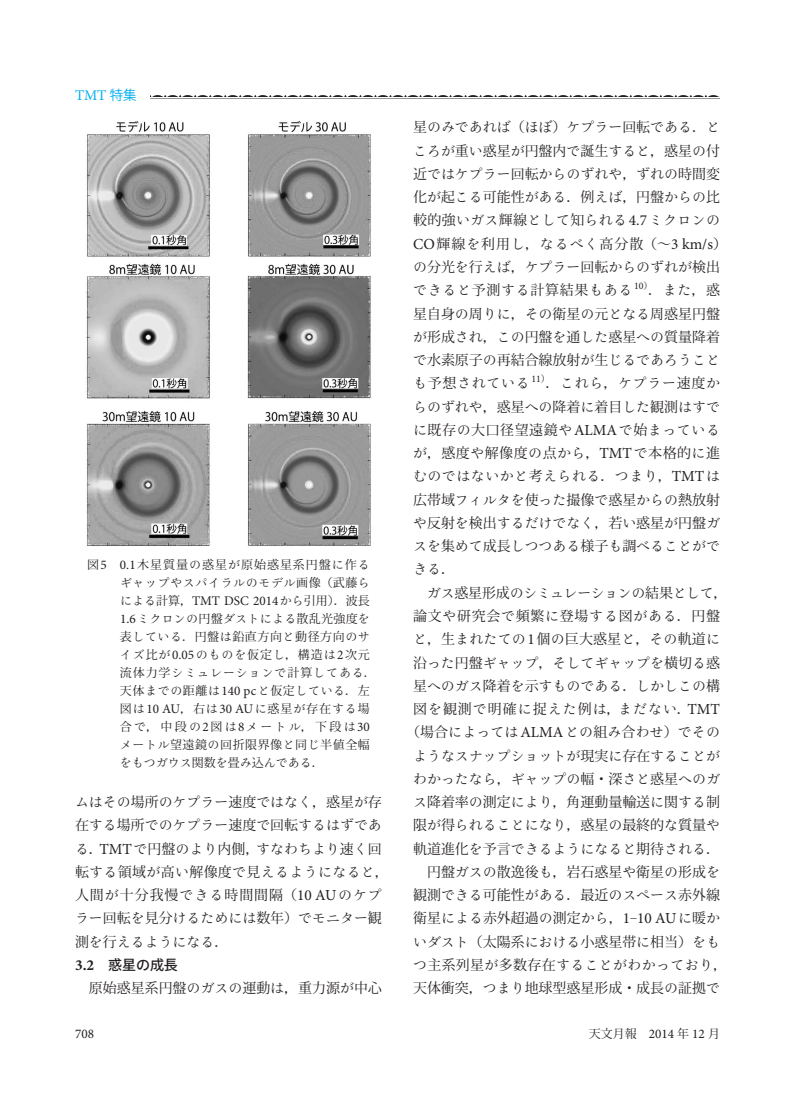
<style>
.page{position:relative;width:795px;height:1115px;background:#fff}
.page>*{position:absolute;margin:0;border:0;box-sizing:border-box;transform-origin:0 0}
.t1{font:14.85px "Minion Pro";color:#00aeef}
.t2{font:13.95px/23.2px "Ryo Text Plus N";color:#231f20}
.t3{font:13.95px/23.2px "Koz Min Pro";color:#231f20}
.t4{font:13.95px/23.2px "Ryo Text Plus N";letter-spacing:.025em;color:#231f20}
.t5{font:13.95px "Koz Min Pro";letter-spacing:.07em;color:#231f20}
.t6{font:13.95px "Ryo Text Plus N";letter-spacing:.035em;color:#231f20}
.t7{font:13.95px "Ryo Text Plus N";letter-spacing:-.03em;color:#231f20}
.t8{font:13.95px "Koz Min Pro";letter-spacing:.055em;color:#231f20}
.t9{font:500 13.95px "Koz Go Pro";color:#231f20}
.t10{font:13.2px "Minion Pro";color:#231f20}
.t11{font:12px/18px "Koz Min Pro";letter-spacing:.045em;color:#231f20;text-align:justify}
.t12{font:12px/18px "Ryo Text Plus N";letter-spacing:.075em;color:#231f20}
.t13{font:12px "Koz Min Pro";letter-spacing:.08em;color:#231f20}
.t14{font:12px "Ryo Text Plus N";letter-spacing:.02em;color:#231f20}
.t15{font:12px "Ryo Text Plus N";letter-spacing:.05em;color:#231f20}
.t16{font:12px "Ryo Text Plus N";color:#231f20}
.s1{font-family:"Koz Go Pro";font-size:13.5px}
.s2{font-family:"Minion Pro";font-size:13.2px}
.s3{font-family:"Ryo Text Plus N"}
.s4{font-family:"Koz Min Pro"}
.s5{font-family:"Ryo Text Plus N";font-size:12px}
.s6{font-family:"Koz Min Pro";font-size:12px}
.s7{font-family:"Minion Pro";font-size:15.3px}
.s8{font-family:"Minion Pro";font-weight:700;font-size:15.3px}
.s9{font-family:"Ryo Gothic Plus N"}
</style>
<div class="page">
<img style="left:150px;top:95px;width:570px;height:4px">
<img style="left:86px;top:120px;width:285px;height:426px">
<p class="t1" style="left:75px;top:85px;width:63px">TMT <span class="s1">特集</span></p>
<p class="t13" style="left:87px;top:556px;width:284px">図<span class="s2">5 0.1</span>木星質量<span class="s3">の</span>惑星<span class="s3">が</span>原始惑星系円盤<span class="s3">に</span>作<span class="s3">る</span></p>
<p class="t15" style="left:120px;top:575px;width:251px">ギャップやスパイラルのモデル<span class="s4">画像（武藤</span>ら</p>
<p class="t10" style="left:120px;top:592px;width:251px"><span class="s5">による</span><span class="s6">計算，</span>TMT DSC 2014<span class="s5">から</span><span class="s6">引用）．波長</span></p>
<p class="t14" style="left:120px;top:611px;width:251px"><span class="s2">1.6</span>ミクロンの<span class="s4">円盤</span>ダストによる<span class="s4">散乱光強度</span>を</p>
<p class="t11" style="left:120px;top:627px;width:251px">表<span class="s3">している</span>．円盤<span class="s3">は</span>鉛直方向<span class="s3">と</span>動径方向<span class="s3">のサ</span></p>
<p class="t12" style="left:120px;top:646px;width:257px">イズ<span class="s4">比</span>が<span class="s2">0.05</span>のものを<span class="s4">仮定</span>し<span class="s4">，構造</span>は<span class="s2">2</span><span class="s4">次元流体力学</span>シミュレーションで<span class="s4">計算</span>してある<span class="s4">．天体</span>までの<span class="s4">距離</span>は<span class="s2">140 pc</span>と<span class="s4">仮定</span>している<span class="s4">．左</span></p>
<p class="t11" style="left:120px;top:699px;width:251px">図<span class="s3">は</span><span class="s2">10 AU</span>，右<span class="s3">は</span><span class="s2">30 AU</span><span class="s3">に</span>惑星<span class="s3">が</span>存在<span class="s3">する</span>場合<span class="s3">で</span>，中段<span class="s3">の</span><span class="s2">2</span>図<span class="s3">は</span><span class="s2">8</span><span class="s3">メートル</span>，下段<span class="s3">は</span><span class="s2">30</span><span class="s3">メートル</span>望遠鏡<span class="s3">の</span>回折限界像<span class="s3">と</span>同<span class="s3">じ</span>半値全幅</p>
<p class="t16" style="left:120px;top:755px;width:205px">をもつガウス<span class="s4">関数</span>を<span class="s4">畳</span>み<span class="s4">込</span>んである<span class="s4">．</span></p>
<p class="t2" style="left:75px;top:790px;width:315px">ムはその<span class="s4">場所</span>のケプラー<span class="s4">速度</span>ではなく<span class="s4">，惑星</span>が<span class="s4">存在</span>する<span class="s4">場所</span>でのケプラー<span class="s4">速度</span>で<span class="s4">回転</span>するはずである<span class="s4">．</span><span class="s7">TMT</span>で<span class="s4">円盤</span>のより<span class="s4">内側，</span>すなわちより<span class="s4">速</span>く<span class="s4">回転</span>する<span class="s4">領域</span>が<span class="s4">高</span>い<span class="s4">解像度</span>で<span class="s4">見</span>えるようになると<span class="s4">，</span></p>
<p class="t5" style="left:75px;top:885px;width:308px">人間<span class="s3">が</span>十分我慢<span class="s3">できる</span>時間間隔（<span class="s7">10 AU</span><span class="s3">のケプ</span></p>
<p class="t2" style="left:75px;top:906px;width:308px">ラー<span class="s4">回転</span>を<span class="s4">見分</span>けるためには<span class="s4">数年）</span>でモニター<span class="s4">観測</span>を<span class="s4">行</span>えるようになる<span class="s4">．</span></p>
<p class="t9" style="left:75px;top:955px;width:104px"><span class="s8">3.2</span>　惑星<span class="s9">の</span>成長</p>
<p class="t3" style="left:89px;top:975px;width:294px">原始惑星系円盤<span class="s3">のガスの</span>運動<span class="s3">は</span>，重力源<span class="s3">が</span>中心</p>
<p class="t2" style="left:413px;top:116px;width:308px"><span class="s4">星</span>のみであれば<span class="s4">（</span>ほぼ<span class="s4">）</span>ケプラー<span class="s4">回転</span>である<span class="s4">．</span>と</p>
<p class="t3" style="left:413px;top:138px;width:308px"><span class="s3">ころが</span>重<span class="s3">い</span>惑星<span class="s3">が</span>円盤内<span class="s3">で</span>誕生<span class="s3">すると</span>，惑星<span class="s3">の</span>付</p>
<p class="t2" style="left:413px;top:162px;width:308px"><span class="s4">近</span>ではケプラー<span class="s4">回転</span>からのずれや<span class="s4">，</span>ずれの<span class="s4">時間変</span></p>
<p class="t3" style="left:413px;top:185px;width:308px">化<span class="s3">が</span>起<span class="s3">こる</span>可能性<span class="s3">がある</span>．例<span class="s3">えば</span>，円盤<span class="s3">からの</span>比</p>
<p class="t4" style="left:413px;top:209px;width:308px"><span class="s4">較的強</span>いガス<span class="s4">輝線</span>として<span class="s4">知</span>られる<span class="s7">4.7</span>ミクロンの</p>
<p class="t3" style="left:413px;top:231px;width:315px"><span class="s7">CO</span>輝線<span class="s3">を</span>利用<span class="s3">し</span>，<span class="s3">なるべく</span>高分散（～<span class="s7">3 km/s</span>）</p>
<p class="t2" style="left:413px;top:255px;width:308px">の<span class="s4">分光</span>を<span class="s4">行</span>えば<span class="s4">，</span>ケプラー<span class="s4">回転</span>からのずれが<span class="s4">検出</span>できると<span class="s4">予測</span>する<span class="s4">計算結果</span>もある<sup>10</sup><sup>）</sup><span class="s4">．</span>また<span class="s4">，惑</span></p>
<p class="t3" style="left:413px;top:301px;width:308px">星自身<span class="s3">の</span>周<span class="s3">りに</span>，<span class="s3">その</span>衛星<span class="s3">の</span>元<span class="s3">となる</span>周惑星円盤<span class="s3">が</span>形成<span class="s3">され</span>，<span class="s3">この</span>円盤<span class="s3">を</span>通<span class="s3">した</span>惑星<span class="s3">への</span>質量降着</p>
<p class="t2" style="left:413px;top:348px;width:308px;text-align:justify">で<span class="s4">水素原子</span>の<span class="s4">再結合線放射</span>が<span class="s4">生</span>じるであろうことも<span class="s4">予想</span>されている<sup>11</sup><sup>）</sup><span class="s4">．</span>これら<span class="s4">，</span>ケプラー<span class="s4">速度</span>からのずれや<span class="s4">，惑星</span>への<span class="s4">降着</span>に<span class="s4">着目</span>した<span class="s4">観測</span>はすでに<span class="s4">既存</span>の<span class="s4">大口径望遠鏡</span>や<span class="s7">ALMA</span>で<span class="s4">始</span>まっている</p>
<p class="t3" style="left:413px;top:441px;width:308px"><span class="s3">が</span>，感度<span class="s3">や</span>解像度<span class="s3">の</span>点<span class="s3">から</span>，<span class="s7">TMT</span><span class="s3">で</span>本格的<span class="s3">に</span>進</p>
<p class="t6" style="left:413px;top:467px;width:308px">むのではないかと<span class="s4">考</span>えられる<span class="s4">．</span>つまり<span class="s4">，</span><span class="s7">TMT</span>は</p>
<p class="t3" style="left:413px;top:487px;width:308px">広帯域<span class="s3">フィルタを</span>使<span class="s3">った</span>撮像<span class="s3">で</span>惑星<span class="s3">からの</span>熱放射</p>
<p class="t2" style="left:413px;top:511px;width:308px;text-align:justify">や<span class="s4">反射</span>を<span class="s4">検出</span>するだけでなく<span class="s4">，若</span>い<span class="s4">惑星</span>が<span class="s4">円盤</span>ガスを<span class="s4">集</span>めて<span class="s4">成長</span>しつつある<span class="s4">様子</span>も<span class="s4">調</span>べることができる<span class="s4">．</span></p>
<p class="t7" style="left:427px;top:584px;width:302px">ガス<span class="s4">惑星形成</span>のシミュレーションの<span class="s4">結果</span>として<span class="s4">，</span></p>
<p class="t8" style="left:413px;top:606px;width:308px">論文<span class="s3">や</span>研究会<span class="s3">で</span>頻繁<span class="s3">に</span>登場<span class="s3">する</span>図<span class="s3">がある</span>．円盤</p>
<p class="t2" style="left:406px;top:627px;width:315px;text-align:center">と<span class="s4">，生</span>まれたての<span class="s7">1</span><span class="s4">個</span>の<span class="s4">巨大惑星</span>と<span class="s4">，</span>その<span class="s4">軌道</span>に<span class="s4">沿</span>った<span class="s4">円盤</span>ギャップ<span class="s4">，</span>そしてギャップを<span class="s4">横切</span>る<span class="s4">惑星</span>へのガス<span class="s4">降着</span>を<span class="s4">示</span>すものである<span class="s4">．</span>しかしこの<span class="s4">構図</span>を<span class="s4">観測</span>で<span class="s4">明確</span>に<span class="s4">捉</span>えた<span class="s4">例</span>は<span class="s4">，</span>まだない<span class="s4">．</span><span class="s7">TMT</span><span class="s4">（場合</span>によっては<span class="s7">ALMA</span>との<span class="s4">組</span>み<span class="s4">合</span>わせ<span class="s4">）</span>でそのようなスナップショットが<span class="s4">現実</span>に<span class="s4">存在</span>することがわかったなら<span class="s4">，</span>ギャップの<span class="s4">幅・深</span>さと<span class="s4">惑星</span>へのガ</p>
<p class="t3" style="left:413px;top:789px;width:308px"><span class="s3">ス</span>降着率<span class="s3">の</span>測定<span class="s3">により</span>，角運動量輸送<span class="s3">に</span>関<span class="s3">する</span>制</p>
<p class="t2" style="left:413px;top:813px;width:308px"><span class="s4">限</span>が<span class="s4">得</span>られることになり<span class="s4">，惑星</span>の<span class="s4">最終的</span>な<span class="s4">質量</span>や<span class="s4">軌道進化</span>を<span class="s4">予言</span>できるようになると<span class="s4">期待</span>される<span class="s4">．</span></p>
<p class="t3" style="left:413px;top:859px;width:308px;text-align:justify;text-indent:14px">円盤<span class="s3">ガスの</span>散逸後<span class="s3">も</span>，岩石惑星<span class="s3">や</span>衛星<span class="s3">の</span>形成<span class="s3">を</span>観測<span class="s3">できる</span>可能性<span class="s3">がある</span>．最近<span class="s3">のスペース</span>赤外線衛星<span class="s3">による</span>赤外超過<span class="s3">の</span>測定<span class="s3">から</span>，<span class="s7">1</span>‒<span class="s7">10 AU</span><span class="s3">に</span>暖<span class="s3">か</span></p>
<p class="t4" style="left:413px;top:929px;width:315px">いダスト<span class="s4">（太陽系</span>における<span class="s4">小惑星帯</span>に<span class="s4">相当）</span>をもつ<span class="s4">主系列星</span>が<span class="s4">多数存在</span>することがわかっており<span class="s4">，</span></p>
<p class="t3" style="left:413px;top:975px;width:308px">天体衝突，<span class="s3">つまり</span>地球型惑星形成・成長<span class="s3">の</span>証拠<span class="s3">で</span></p>
<p class="t10" style="left:75px;top:1024px;width:21px">708</p>
<p class="t11" style="left:589px;top:1023px;width:133px">天文月報　<span class="s2">2014</span> 年 <span class="s2">12</span> 月</p>
</div>
